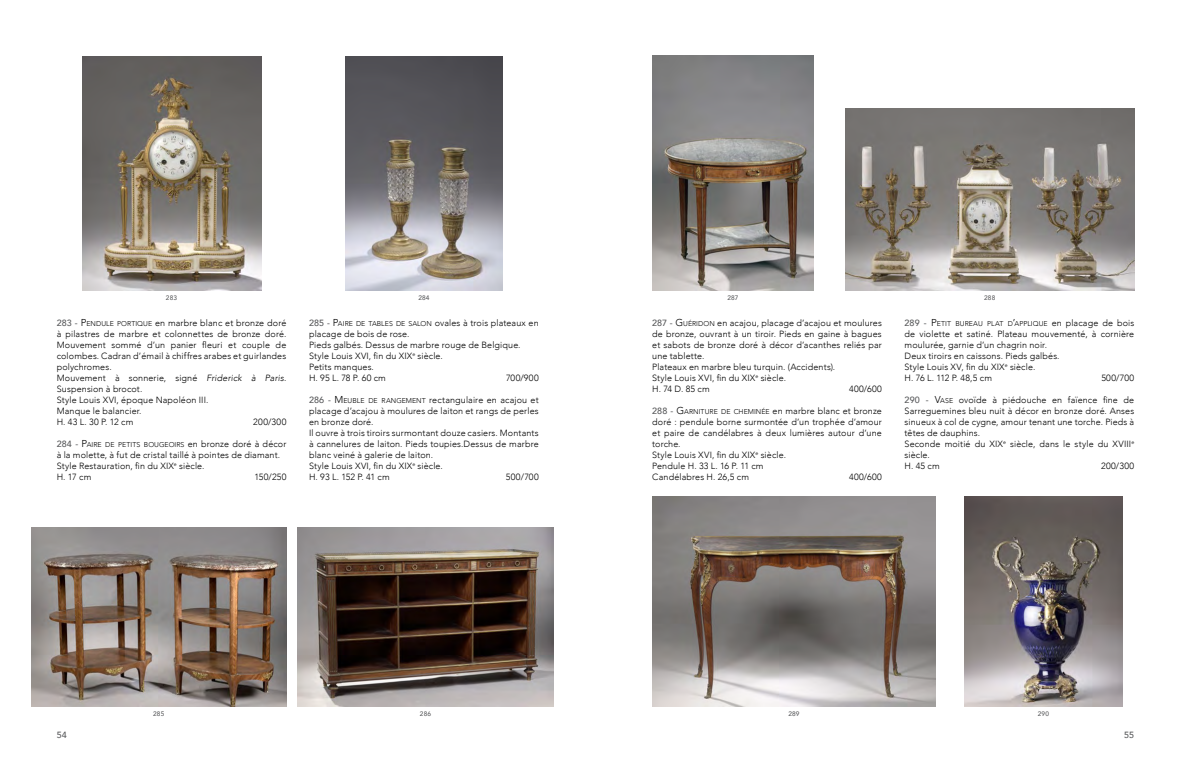
<style>
.page{position:relative;width:1191px;height:766px;background:#fff}
.page>*{position:absolute;margin:0;border:0;box-sizing:border-box;transform-origin:0 0}
.t1{font:300 9px/11px "Avenir";letter-spacing:.015em;color:#000}
.t2{font:500 9px "Avenir";color:#58595b}
.t3{font:300 7px "Avenir";letter-spacing:.01em;color:#000}
.t4{font:500 6.5px "Avenir";letter-spacing:.02em;color:#58595b}
.s1{font-weight:500;color:#58595b}
.s2{font-size:10px}
.s3{font-size:7px}
.s4{font-style:italic}
.s5{font-weight:500;font-size:9px;color:#58595b}
.s6{font-size:9px}
</style>
<div class="page">
<img style="left:298px;top:528px;width:255px;height:178px">
<img style="left:31px;top:527px;width:255px;height:179px">
<img style="left:82px;top:57px;width:179px;height:234px">
<img style="left:345px;top:57px;width:157px;height:234px">
<img style="left:845px;top:108px;width:289px;height:183px">
<img style="left:652px;top:55px;width:161px;height:236px">
<img style="left:652px;top:496px;width:283px;height:210px">
<img style="left:964px;top:496px;width:158px;height:210px">
<p class="t4" style="left:166px;top:292px;width:13px">283</p>
<p class="t4" style="left:418px;top:292px;width:13px">284</p>
<p class="t4" style="left:727px;top:292px;width:13px">287</p>
<p class="t4" style="left:984px;top:292px;width:13px">288</p>
<p class="t1" style="left:57px;top:317px;width:231px"><span class="s1">283 -</span> <span class="s2">P</span><span class="s3">ENDULE PORTIQUE</span> en marbre blanc et bronze doré à pilastres de marbre et colonnettes de bronze doré.<br>Mouvement sommé d’un panier fleuri et couple de colombes. Cadran d’émail à chiffres arabes et guirlandes polychromes.<br>Mouvement à sonnerie, signé <span class="s4">Friderick à Paris</span>.<br>Suspension à brocot.<br>Style Louis XVI, époque Napoléon III.<br>Manque le balancier.<br>H. 43 L. 30 P. 12 cm</p>
<p class="t1" style="left:253px;top:416px;width:35px">200/300</p>
<p class="t3" style="left:57px;top:440px;width:231px"><span class="s5">284 -</span> <span class="s2">P</span>AIRE DE PETITS BOUGEOIRS <span class="s6">en bronze doré à décor</span></p>
<p class="t1" style="left:57px;top:449px;width:225px">à la molette, à fut de cristal taillé à pointes de diamant.<br>Style Restauration, fin du XIX<sup>e</sup> siècle.<br>H. 17 cm</p>
<p class="t1" style="left:255px;top:471px;width:33px">150/250</p>
<p class="t1" style="left:309px;top:317px;width:231px"><span class="s1">285 -</span> <span class="s2">P</span><span class="s3">AIRE DE TABLES DE SALON</span> ovales à trois plateaux en placage de bois de rose.<br>Pieds galbés. Dessus de marbre rouge de Belgique.<br>Style Louis XVI, fin du XIX<sup>e</sup> siècle.<br>Petits manques.<br>H. 95 L. 78 P. 60 cm</p>
<p class="t1" style="left:506px;top:372px;width:34px">700/900</p>
<p class="t1" style="left:309px;top:394px;width:231px"><span class="s1">286 -</span> <span class="s2">M</span> <span class="s3">EUBLE DE RANGEMENT</span> rectangulaire en acajou et placage d’acajou à moulures de laiton et rangs de perles en bronze doré.<br>Il ouvre à trois tiroirs surmontant douze casiers. Montants à cannelures de laiton. Pieds toupies.Dessus de marbre blanc veiné à galerie de laiton.<br>Style Louis XVI, fin du XIX<sup>e</sup> siècle.<br>H. 93 L. 152 P. 41 cm</p>
<p class="t1" style="left:506px;top:471px;width:34px">500/700</p>
<p class="t1" style="left:652px;top:317px;width:231px"><span class="s1">287 -</span> <span class="s2">G</span> <span class="s3">UÉRIDON</span> en acajou, placage d’acajou et moulures de bronze, ouvrant à un tiroir. Pieds en gaine à bagues et sabots de bronze doré à décor d’acanthes reliés par une tablette.<br>Plateaux en marbre bleu turquin. (Accidents).<br>Style Louis XVI, fin du XIX<sup>e</sup> siècle.<br>H. 74 D. 85 cm</p>
<p class="t1" style="left:849px;top:383px;width:34px">400/600</p>
<p class="t1" style="left:652px;top:405px;width:231px"><span class="s1">288 -</span> <span class="s2">G</span><span class="s3">ARNITURE DE CHEMINÉE</span> en marbre blanc et bronze doré : pendule borne surmontée d’un trophée d’amour et paire de candélabres à deux lumières autour d’une torche.<br>Style Louis XVI, fin du XIX<sup>e</sup> siècle.<br>Pendule H. 33 L. 16 P. 11 cm<br>Candélabres H. 26,5 cm</p>
<p class="t1" style="left:849px;top:471px;width:34px">400/600</p>
<p class="t3" style="left:904px;top:319px;width:231px"><span class="s5">289 -</span> <span class="s2">P</span>ETIT BUREAU PLAT D<span class="s2">’</span>APPLIQUE <span class="s6">en placage de bois</span></p>
<p class="t1" style="left:904px;top:328px;width:231px">de violette et satiné. Plateau mouvementé, à cornière moulurée, garnie d’un chagrin noir.<br>Deux tiroirs en caissons. Pieds galbés.<br>Style Louis XV, fin du XIX<sup>e</sup> siècle.<br>H. 76 L. 112 P. 48,5 cm</p>
<p class="t1" style="left:1101px;top:372px;width:34px">500/700</p>
<p class="t1" style="left:904px;top:394px;width:231px"><span class="s1">290 -</span> <span class="s2">V</span><span class="s3">ASE</span> ovoïde à piédouche en faïence fine de Sarreguemines bleu nuit à décor en bronze doré. Anses sinueux à col de cygne, amour tenant une torche. Pieds à têtes de dauphins.<br>Seconde moitié du XIX<sup>e</sup> siècle, dans le style du XVIII<sup>e </sup>siècle.<br>H. 45 cm</p>
<p class="t1" style="left:1101px;top:460px;width:35px">200/300</p>
<p class="t4" style="left:153px;top:707px;width:13px">285</p>
<p class="t4" style="left:420px;top:707px;width:13px">286</p>
<p class="t4" style="left:788px;top:707px;width:13px">289</p>
<p class="t4" style="left:1037px;top:707px;width:13px">290</p>
<p class="t2" style="left:57px;top:727px;width:12px">54</p>
<p class="t2" style="left:1124px;top:727px;width:12px">55</p>
</div>
